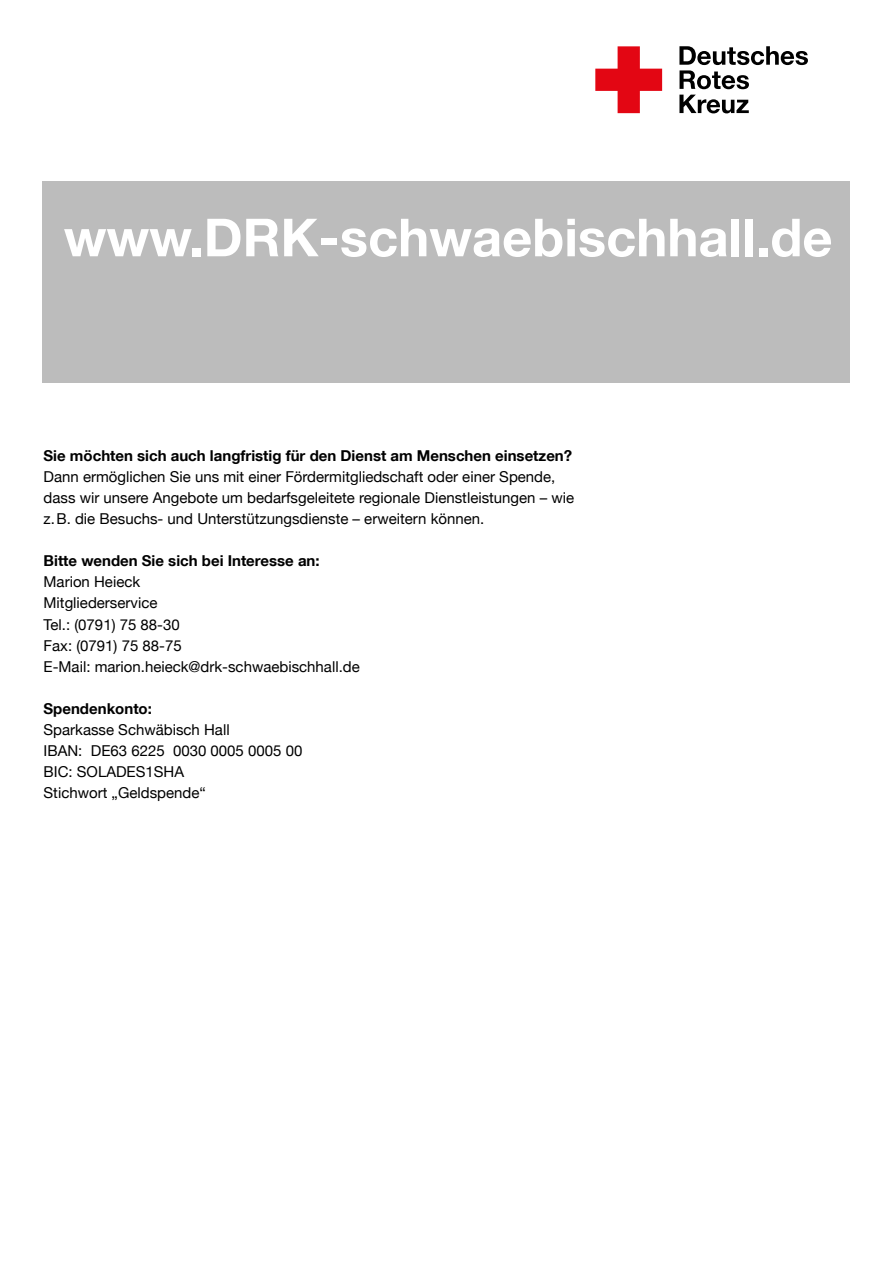
<style>
.page{position:relative;width:893px;height:1263px;background:#fff}
.page>*{position:absolute;margin:0;border:0;box-sizing:border-box;transform-origin:0 0}
.t1{font:700 52.5px "Helvetica Neue LT Com";color:#fff}
.t2{font:15px/21px "Helvetica Neue";color:#000}
.t3{font:700 15px "Helvetica Neue LT Com";color:#000}
</style>
<div class="page">
<div style="left:43px;top:181px;width:807px;height:202px;background:#bcbcbc"></div>
<svg style="left:595px;top:46px;width:67px;height:67px"></svg>
<svg style="left:679px;top:46px;width:129px;height:43px"></svg>
<svg style="left:679px;top:95px;width:70px;height:18px"></svg>
<h1 class="t1" style="left:64px;top:204px;width:770px">www.DRK-schwaebischhall.de</h1>
<p class="t3" style="left:44px;top:447px;width:530px">Sie möchten sich auch langfristig für den Dienst am Menschen einsetzen?</p>
<p class="t2" style="left:44px;top:466px;width:532px">Dann ermöglichen Sie uns mit einer Fördermitgliedschaft oder einer Spende, dass wir unsere Angebote um bedarfsgeleitete regionale Dienstleistungen – wie z.B. die Besuchs- und Unterstützungsdienste – erweitern können.</p>
<p class="t3" style="left:44px;top:552px;width:278px">Bitte wenden Sie sich bei Interesse an:</p>
<p class="t2" style="left:44px;top:571px;width:318px">Marion Heieck<br>Mitgliederservice<br>Tel.: (0791) 75 88-30<br>Fax: (0791) 75 88-75<br>E-Mail: marion.heieck@drk-schwaebischhall.de</p>
<p class="t3" style="left:44px;top:699px;width:110px">Spendenkonto:</p>
<p class="t2" style="left:44px;top:718px;width:260px">Sparkasse Schwäbisch Hall<br>IBAN: DE63 6225 0030 0005 0005 00<br>BIC: SOLADES1SHA<br>Stichwort „Geldspende“</p>
</div>
